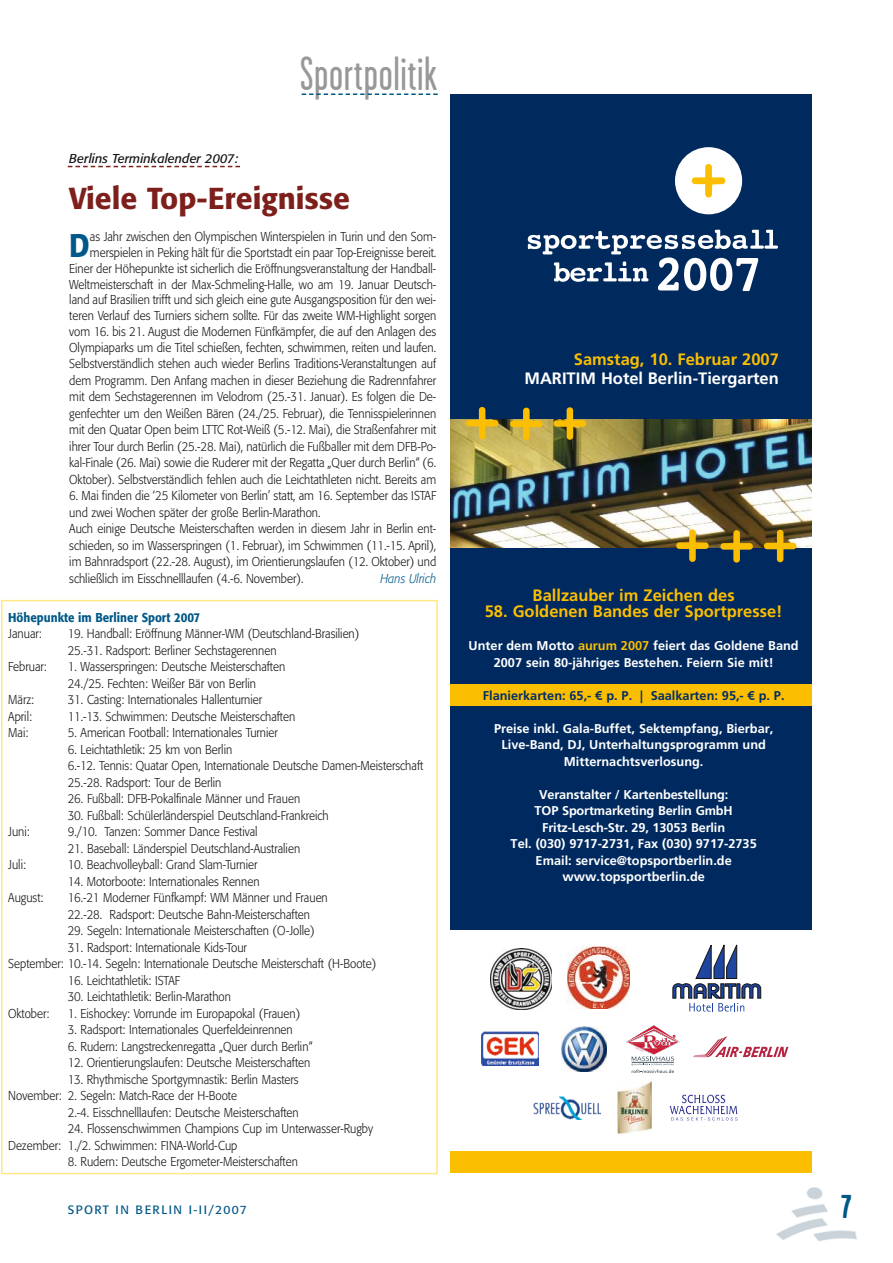
<style>
.page{position:relative;width:893px;height:1263px;background:#fff}
.page>*{position:absolute;margin:0;border:0;box-sizing:border-box;transform-origin:0 0}
.t1{font:48px "Garage Gothic";letter-spacing:.015em;color:#989898}
.t2{font:700 33px "Garage Gothic";color:#005888}
.t3{font:500 32.4px "Formata";color:#005888;scale:.9 1}
.t4{font:500 30px "Formata";color:#7d201c}
.t5{font:16.5px "Frutiger Bold+FOZEPD";color:#fcbe00}
.t6{font:16.5px "Frutiger Bold+FOZEPD";color:#fff}
.t7{font:300 12.75px/16.2px "Formata";color:#131413;scale:.9 1}
.t8{font:12.75px/16.5px "Frutiger Bold+FOZEPD";color:#fff;text-align:center}
.t9{font:12.75px "Frutiger Bold+FOZEPD";color:#002e68}
.t10{font:500 12.75px "Formata";color:#005888;scale:.9 1}
.t11{font:italic 12.75px "Formata";color:#131413}
.t12{font:italic 300 12.75px "Formata";color:#005888;scale:.9 1}
.t13{font:12px "Formata";letter-spacing:.115em;color:#005888}
.s1{color:#fcbe00}
.s2{font-family:"Arial Bold MT+T42+KDNQLH"}
</style>
<div class="page">
<img style="left:776px;top:1187px;width:81px;height:54px">
<svg style="left:302px;top:93px;width:136px;height:2px"></svg>
<div style="left:451px;top:94px;width:361px;height:343px;background:#002a5e"></div>
<div style="left:451px;top:547px;width:361px;height:382px;background:#002a5f"></div>
<img style="left:451px;top:420px;width:361px;height:127px">
<svg style="left:764px;top:530px;width:32px;height:32px"></svg>
<svg style="left:720px;top:530px;width:33px;height:32px"></svg>
<svg style="left:676px;top:529px;width:33px;height:33px"></svg>
<svg style="left:554px;top:407px;width:32px;height:33px"></svg>
<svg style="left:510px;top:408px;width:32px;height:32px"></svg>
<svg style="left:466px;top:407px;width:32px;height:32px"></svg>
<svg style="left:528px;top:230px;width:250px;height:61px"></svg>
<div style="left:675px;top:147px;width:67px;height:67px;background:#fff;border-radius:50%"></div>
<svg style="left:692px;top:164px;width:33px;height:33px"></svg>
<div style="left:451px;top:685px;width:361px;height:21px;background:#fcbe00"></div>
<div style="left:451px;top:1151px;width:361px;height:21px;background:#fcbe00"></div>
<svg style="left:481px;top:1031px;width:58px;height:35px"></svg>
<img style="left:482px;top:1032px;width:57px;height:33px">
<svg style="left:626px;top:1025px;width:54px;height:48px"></svg>
<svg style="left:669px;top:1095px;width:69px;height:25px"></svg>
<img style="left:490px;top:948px;width:62px;height:61px">
<img style="left:568px;top:947px;width:61px;height:61px">
<img style="left:562px;top:1027px;width:44px;height:44px">
<img style="left:534px;top:1096px;width:66px;height:23px">
<svg style="left:693px;top:1036px;width:95px;height:21px"></svg>
<svg style="left:617px;top:1080px;width:35px;height:54px"></svg>
<img style="left:618px;top:1080px;width:33px;height:53px">
<svg style="left:672px;top:944px;width:89px;height:67px"></svg>
<svg style="left:68px;top:166px;width:172px;height:1px"></svg>
<div style="left:1px;top:600px;width:437px;height:574px;border:2px solid #ffe788"></div>
<h1 class="t1" style="left:300px;top:55px;width:138px">Sportpolitik</h1>
<p class="t11" style="left:69px;top:153px;width:170px">Berlins Terminkalender 2007:</p>
<h3 class="t4" style="left:69px;top:185px;width:282px">Viele Top-Ereignisse</h3>
<h3 class="t3" style="left:69px;top:231px;width:24px">D</h3>
<p class="t7" style="left:69px;top:230px;width:409px;text-align:right">as Jahr zwischen den Olympischen Winterspielen in Turin und den Som&shy;merspielen in Peking hält für die Sportstadt ein paar Top-Ereignisse bereit.<br>Einer der Höhepunkte ist sicherlich die Eröffnungsveranstaltung der Handball-Weltmeisterschaft in der Max-Schmeling-Halle, wo am 19. Januar Deutsch&shy;land auf Brasilien trifft und sich gleich eine gute Ausgangsposition für den wei&shy;teren Verlauf des Turniers sichern sollte. Für das zweite WM-Highlight sorgen vom 16. bis 21. August die Modernen Fünfkämpfer, die auf den Anlagen des Olympiaparks um die Titel schießen, fechten, schwimmen, reiten und laufen.<br>Selbstverständlich stehen auch wieder Berlins Traditions-Veranstaltungen auf dem Programm. Den Anfang machen in dieser Beziehung die Radrennfahrer mit dem Sechstagerennen im Velodrom (25.-31. Januar). Es folgen die De&shy;genfechter um den Weißen Bären (24./25. Februar), die Tennisspielerinnen mit den Quatar Open beim LTTC Rot-Weiß (5.-12. Mai), die Straßenfahrer mit ihrer Tour durch Berlin (25.-28. Mai), natürlich die Fußballer mit dem DFB-Po&shy;kal-Finale (26. Mai) sowie die Ruderer mit der Regatta „Quer durch Berlin“ (6.<br>Oktober). Selbstverständlich fehlen auch die Leichtathleten nicht. Bereits am</p>
<p class="t7" style="left:69px;top:488px;width:409px">6. Mai finden die ‘25 Kilometer von Berlin’ statt, am 16. September das ISTAF und zwei Wochen später der große Berlin-Marathon.<br>Auch einige Deutsche Meisterschaften werden in diesem Jahr in Berlin ent&shy;schieden, so im Wasserspringen (1. Februar), im Schwimmen (11.-15. April), im Bahnradsport (22.-28. August), im Orientierungslaufen (12. Oktober) und schließlich im Eisschnelllaufen (4.-6. November).</p>
<p class="t12" style="left:380px;top:572px;width:64px">Hans Ulrich</p>
<p class="t10" style="left:8px;top:612px;width:215px">Höhepunkte im Berliner Sport 2007</p>
<p class="t7" style="left:8px;top:627px;width:39px">Januar:</p>
<p class="t7" style="left:68px;top:626px;width:325px">19. Handball: Eröffnung Männer-WM (Deutschland-Brasilien)<br>25.-31. Radsport: Berliner Sechstagerennen</p>
<p class="t7" style="left:8px;top:660px;width:44px">Februar:</p>
<p class="t7" style="left:68px;top:659px;width:243px">1. Wasserspringen: Deutsche Meisterschaften<br>24./25. Fechten: Weißer Bär von Berlin</p>
<p class="t7" style="left:8px;top:693px;width:30px">März:</p>
<p class="t7" style="left:68px;top:693px;width:218px">31. Casting: Internationales Hallenturnier</p>
<p class="t7" style="left:8px;top:709px;width:28px">April:</p>
<p class="t7" style="left:68px;top:709px;width:254px">11.-13. Schwimmen: Deutsche Meisterschaften</p>
<p class="t7" style="left:8px;top:726px;width:24px">Mai:</p>
<p class="t7" style="left:68px;top:726px;width:235px">5. American Football: Internationales Turnier</p>
<p class="t7" style="left:68px;top:742px;width:396px">6. Leichtathletik: 25 km von Berlin<br>6.-12. Tennis: Quatar Open, Internationale Deutsche Damen-Meisterschaft<br>25.-28. Radsport: Tour de Berlin</p>
<p class="t7" style="left:68px;top:792px;width:260px">26. Fußball: DFB-Pokalfinale Männer und Frauen</p>
<p class="t7" style="left:68px;top:808px;width:291px">30. Fußball: Schülerländerspiel Deutschland-Frankreich</p>
<p class="t7" style="left:8px;top:825px;width:25px">Juni:</p>
<p class="t7" style="left:68px;top:825px;width:212px">9./10. Tanzen: Sommer Dance Festival</p>
<p class="t7" style="left:68px;top:841px;width:260px">21. Baseball: Länderspiel Deutschland-Australien</p>
<p class="t7" style="left:8px;top:858px;width:21px">Juli:</p>
<p class="t7" style="left:68px;top:858px;width:212px">10. Beachvolleyball: Grand Slam-Turnier</p>
<p class="t7" style="left:68px;top:874px;width:215px">14. Motorboote: Internationales Rennen</p>
<p class="t7" style="left:8px;top:891px;width:41px">August:</p>
<p class="t7" style="left:68px;top:890px;width:290px">16.-21 Moderner Fünfkampf: WM Männer und Frauen<br>22.-28. Radsport: Deutsche Bahn-Meisterschaften</p>
<p class="t7" style="left:68px;top:924px;width:276px">29. Segeln: Internationale Meisterschaften (O-Jolle)</p>
<p class="t7" style="left:8px;top:940px;width:410px;text-indent:60px">31. Radsport: Internationale Kids-Tour<br>September: 10.-14. Segeln: Internationale Deutsche Meisterschaft (H-Boote)</p>
<p class="t7" style="left:68px;top:973px;width:126px">16. Leichtathletik: ISTAF</p>
<p class="t7" style="left:68px;top:990px;width:183px">30. Leichtathletik: Berlin-Marathon</p>
<p class="t7" style="left:8px;top:1006px;width:47px">Oktober:</p>
<p class="t7" style="left:68px;top:1006px;width:260px">1. Eishockey: Vorrunde im Europapokal (Frauen)</p>
<p class="t7" style="left:68px;top:1023px;width:252px">3. Radsport: Internationales Querfeldeinrennen</p>
<p class="t7" style="left:68px;top:1039px;width:274px">6. Rudern: Langstreckenregatta „Quer durch Berlin“</p>
<p class="t7" style="left:68px;top:1056px;width:271px">12. Orientierungslaufen: Deutsche Meisterschaften</p>
<p class="t7" style="left:68px;top:1072px;width:258px">13. Rhythmische Sportgymnastik: Berlin Masters</p>
<p class="t7" style="left:8px;top:1089px;width:256px">November: 2. Segeln: Match-Race der H-Boote</p>
<p class="t7" style="left:68px;top:1105px;width:258px">2.-4. Eisschnelllaufen: Deutsche Meisterschaften</p>
<p class="t7" style="left:8px;top:1121px;width:407px;text-indent:60px">24. Flossenschwimmen Champions Cup im Unterwasser-Rugby<br>Dezember: 1./2. Schwimmen: FINA-World-Cup</p>
<p class="t7" style="left:68px;top:1155px;width:257px">8. Rudern: Deutsche Ergometer-Meisterschaften</p>
<p class="t5" style="left:574px;top:352px;width:206px">Samstag, 10. Februar 2007</p>
<p class="t6" style="left:524px;top:372px;width:256px">MARITIM Hotel Berlin-Tiergarten</p>
<p class="t5" style="left:533px;top:588px;width:204px">Ballzauber im Zeichen des</p>
<p class="t5" style="left:485px;top:605px;width:299px">58. Goldenen Bandes der Sportpresse!</p>
<p class="t8" style="left:469px;top:639px;width:332px">Unter dem Motto <span class="s1">aurum 2007</span> feiert das Goldene Band<br>2007 sein 80-jähriges Bestehen. Feiern Sie mit!</p>
<p class="t9" style="left:483px;top:690px;width:303px">Flanierkarten: 65,- <span class="s2">€</span> p. P. | Saalkarten: 95,- <span class="s2">€</span> p. P.</p>
<p class="t8" style="left:494px;top:721px;width:281px">Preise inkl. Gala-Buffet, Sektempfang, Bierbar,<br>Live-Band, DJ, Unterhaltungsprogramm und<br>Mitternachtsverlosung.</p>
<p class="t8" style="left:511px;top:787px;width:248px">Veranstalter / Kartenbestellung:<br>TOP Sportmarketing Berlin GmbH Fritz-Lesch-Str. 29, 13053 Berlin<br>Tel. (030) 9717-2731, Fax (030) 9717-2735<br>Email: service@topsportberlin.de www.topsportberlin.de</p>
<p class="t13" style="left:68px;top:1204px;width:180px">SPORT IN BERLIN I-II/2007</p>
<h2 class="t2" style="left:841px;top:1187px;width:12px">7</h2>
</div>
